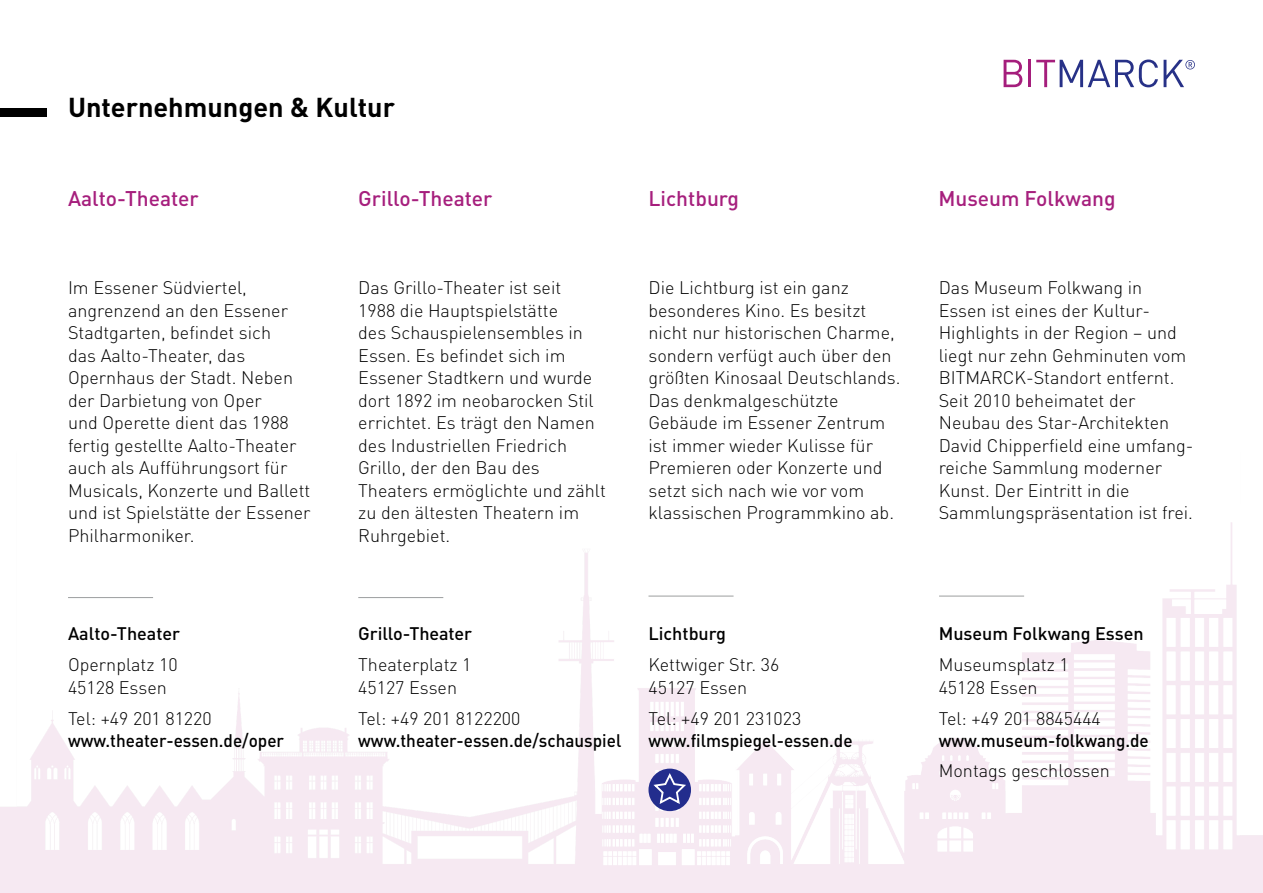
<style>
.page{position:relative;width:1263px;height:893px;background:#fff}
.page>*{position:absolute;margin:0;border:0;box-sizing:border-box;transform-origin:0 0}
.t1{font:700 27px "DIN Pro";color:#000}
.t2{font:500 21px "DIN Pro";color:#a61f7d}
.t3{font:300 18px/22.5px "DIN Pro";color:#000}
.t4{font:500 18px "DIN Pro";color:#000;scale:.95 1}
.t5{font:500 18px "DIN Pro";color:#000}
</style>
<div class="page">
<img style="left:0;top:59px;width:1263px;height:834px">
<hr style="left:68px;top:597px;width:85px;height:1px;background:#9c9e9f">
<hr style="left:358px;top:597px;width:85px;height:1px;background:#9c9e9f">
<div style="left:0;top:108px;width:47px;height:9px;background:#000"></div>
<hr style="left:648px;top:596px;width:85px;height:1px;background:#9c9e9f">
<hr style="left:939px;top:596px;width:85px;height:1px;background:#9c9e9f">
<div style="left:648px;top:769px;width:43px;height:42px;background:#232d8d;border-radius:50%"></div>
<svg style="left:653px;top:773px;width:33px;height:31px"></svg>
<svg style="left:1003px;top:60px;width:19px;height:27px"></svg>
<hr style="left:1028px;top:60px;width:3px;height:27px;background:#a51e7c">
<svg style="left:1036px;top:60px;width:159px;height:27px"></svg>
<h1 class="t1" style="left:68px;top:85px;width:328px">Unternehmungen &amp; Kultur</h1>
<p class="t2" style="left:68px;top:182px;width:132px">Aalto-Theater</p>
<p class="t2" style="left:358px;top:182px;width:136px">Grillo-Theater</p>
<p class="t3" style="left:68px;top:275px;width:244px">Im Essener Südviertel, angrenzend an den Essener<br>Stadtgarten, befindet sich<br>das Aalto-Theater, das<br>Opernhaus der Stadt. Neben der Darbietung von Oper<br>und Operette dient das 1988 fertig gestellte Aalto-Theater auch als Aufführungsort für<br>Musicals, Konzerte und Ballett und ist Spielstätte der Essener<br>Philharmoniker.</p>
<p class="t3" style="left:358px;top:275px;width:249px">Das Grillo-Theater ist seit<br>1988 die Hauptspielstätte<br>des Schauspielensembles in<br>Essen. Es befindet sich im<br>Essener Stadtkern und wurde dort 1892 im neobarocken Stil errichtet. Es trägt den Namen des Industriellen Friedrich<br>Grillo, der den Bau des<br>Theaters ermöglichte und zählt zu den ältesten Theatern im<br>Ruhrgebiet.</p>
<p class="t2" style="left:648px;top:182px;width:92px">Lichtburg</p>
<p class="t2" style="left:938px;top:182px;width:179px">Museum Folkwang</p>
<p class="t3" style="left:648px;top:275px;width:254px">Die Lichtburg ist ein ganz besonderes Kino. Es besitzt nicht nur historischen Charme, sondern verfügt auch über den größten Kinosaal Deutschlands.<br>Das denkmalgeschützte<br>Gebäude im Essener Zentrum ist immer wieder Kulisse für<br>Premieren oder Konzerte und setzt sich nach wie vor vom klassischen Programmkino ab.</p>
<p class="t3" style="left:939px;top:275px;width:256px">Das Museum Folkwang in<br>Essen ist eines der Kultur-<br>Highlights in der Region – und liegt nur zehn Gehminuten vom<br>BITMARCK-Standort entfernt.<br>Seit 2010 beheimatet der<br>Neubau des Star-Architekten<br>David Chipperfield eine umfang&shy;reiche Sammlung moderner<br>Kunst. Der Eintritt in die<br>Sammlungspräsentation ist frei.</p>
<p class="t5" style="left:68px;top:619px;width:114px">Aalto-Theater</p>
<p class="t3" style="left:68px;top:652px;width:111px">Opernplatz 10<br>45128 Essen</p>
<p class="t3" style="left:68px;top:705px;width:145px">Tel: +49 201 81220</p>
<p class="t4" style="left:68px;top:726px;width:229px">www.theater-essen.de/oper</p>
<p class="t5" style="left:358px;top:619px;width:115px">Grillo-Theater</p>
<p class="t3" style="left:358px;top:652px;width:115px">Theaterplatz 1<br>45127 Essen</p>
<p class="t3" style="left:358px;top:705px;width:164px">Tel: +49 201 8122200</p>
<p class="t4" style="left:358px;top:726px;width:278px">www.theater-essen.de/schauspiel</p>
<p class="t5" style="left:648px;top:619px;width:79px">Lichtburg</p>
<p class="t3" style="left:648px;top:652px;width:132px">Kettwiger Str. 36<br>45127 Essen</p>
<p class="t3" style="left:648px;top:705px;width:154px">Tel: +49 201 231023</p>
<p class="t4" style="left:648px;top:726px;width:216px">www.filmspiegel-essen.de</p>
<p class="t5" style="left:939px;top:619px;width:206px">Museum Folkwang Essen</p>
<p class="t3" style="left:939px;top:652px;width:131px">Museumsplatz 1<br>45128 Essen</p>
<p class="t3" style="left:939px;top:705px;width:164px">Tel: +49 201 8845444</p>
<p class="t4" style="left:939px;top:726px;width:223px">www.museum-folkwang.de</p>
<p class="t3" style="left:939px;top:758px;width:173px">Montags geschlossen</p>
</div>
